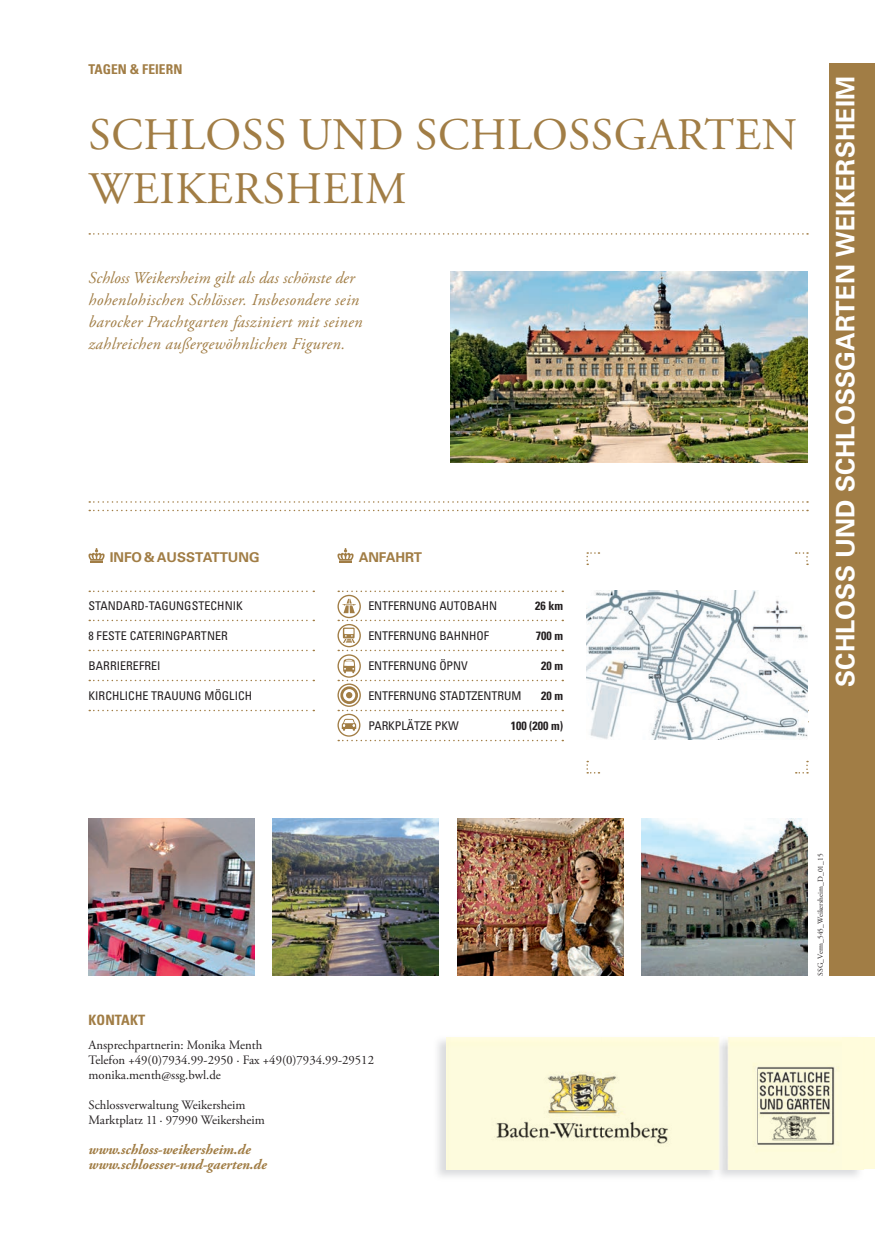
<style>
.page{position:relative;width:875px;height:1245px;background:#fff}
.page>*{position:absolute;margin:0;border:0;box-sizing:border-box;transform-origin:0 0}
.t1{font:45px/54px "Adobe Garamond Pro";letter-spacing:.015em;color:#a17d45}
.t2{font:700 25.5px "Univers";letter-spacing:.005em;color:#fff}
.t3{font:italic 16.5px/21.8px "Adobe Garamond Pro";letter-spacing:.02em;color:#a17d45}
.t4{font:italic 700 14.25px/15px "Adobe Garamond Pro";color:#a17d45}
.t5{font:700 condensed 14.25px "Univers";letter-spacing:.005em;color:#a17d45}
.t6{font:700 13.5px "Univers";color:#a17d45}
.t7{font:700 condensed 13.5px "Univers";letter-spacing:.005em;color:#a17d45}
.t8{font:12.75px/15px "Adobe Garamond Pro";color:#231f20}
.t9{font:condensed 12px "Univers";letter-spacing:-.005em;color:#231f20}
.t10{font:700 condensed 12px "Univers";letter-spacing:-.005em;color:#231f20}
.t11{font:7.5px "Adobe Garamond Pro";letter-spacing:.005em;color:#231f20}
</style>
<div class="page">
<div style="left:841px;top:1037px;width:33px;height:131px;background:#fffcdc"></div>
<img style="left:88px;top:818px;width:166px;height:157px">
<img style="left:273px;top:818px;width:165px;height:157px">
<img style="left:457px;top:818px;width:166px;height:157px">
<img style="left:641px;top:818px;width:166px;height:157px">
<div style="left:828px;top:63px;width:46px;height:912px;background:#a17d45"></div>
<img style="left:446px;top:1037px;width:396px;height:131px">
<img style="left:450px;top:271px;width:357px;height:192px">
<svg style="left:89px;top:501px;width:718px;height:1px"></svg>
<svg style="left:89px;top:509px;width:718px;height:2px"></svg>
<img style="left:586px;top:590px;width:221px;height:149px">
<svg style="left:586px;top:552px;width:13px;height:13px"></svg>
<svg style="left:586px;top:760px;width:13px;height:13px"></svg>
<svg style="left:795px;top:761px;width:12px;height:12px"></svg>
<svg style="left:795px;top:552px;width:12px;height:13px"></svg>
<svg style="left:89px;top:233px;width:718px;height:1px"></svg>
<svg style="left:88px;top:548px;width:17px;height:15px"></svg>
<svg style="left:89px;top:619px;width:225px;height:2px"></svg>
<svg style="left:89px;top:649px;width:225px;height:2px"></svg>
<svg style="left:89px;top:679px;width:225px;height:2px"></svg>
<svg style="left:89px;top:709px;width:225px;height:2px"></svg>
<svg style="left:89px;top:590px;width:225px;height:2px"></svg>
<div style="left:337px;top:594px;width:24px;height:24px;border:1px solid #a17d45;border-radius:50%"></div>
<svg style="left:342px;top:598px;width:14px;height:15px"></svg>
<svg style="left:342px;top:627px;width:13px;height:15px"></svg>
<div style="left:337px;top:623px;width:24px;height:24px;border:1px solid #a17d45;border-radius:50%"></div>
<svg style="left:343px;top:658px;width:12px;height:15px"></svg>
<div style="left:337px;top:654px;width:24px;height:23px;border:1px solid #a17d45;border-radius:50%"></div>
<div style="left:337px;top:683px;width:24px;height:23px;border:1px solid #a17d45;border-radius:50%"></div>
<div style="left:346px;top:691px;width:6px;height:7px;border:1px solid #a17d45;border-radius:50%"></div>
<div style="left:340px;top:686px;width:18px;height:17px;border:3px solid #a17d45;border-radius:50%"></div>
<div style="left:337px;top:713px;width:23px;height:23px;border:1px solid #a17d45;border-radius:50%"></div>
<svg style="left:337px;top:548px;width:16px;height:15px"></svg>
<svg style="left:338px;top:590px;width:225px;height:2px"></svg>
<svg style="left:338px;top:619px;width:225px;height:2px"></svg>
<svg style="left:338px;top:649px;width:225px;height:2px"></svg>
<svg style="left:338px;top:679px;width:225px;height:2px"></svg>
<svg style="left:338px;top:709px;width:225px;height:32px"></svg>
<p class="t7" style="left:88px;top:61px;width:95px">TAGEN &amp; FEIERN</p>
<h1 class="t1" style="left:89px;top:110px;width:709px">SCHLOSS UND SCHLOSSGARTEN<br>WEIKERSHEIM</h1>
<h3 class="t3" style="left:88px;top:268px;width:275px">Schloss Weikersheim gilt als das schönste der hohenlohischen Schlösser. Insbesondere sein barocker Prachtgarten fasziniert mit seinen zahlreichen außergewöhnlichen Figuren.</h3>
<p class="t6" style="left:110px;top:549px;width:151px">INFO &amp; AUSSTATTUNG</p>
<p class="t9" style="left:88px;top:598px;width:156px">STANDARD-TAGUNGSTECHNIK</p>
<p class="t9" style="left:88px;top:628px;width:141px">8 FESTE CATERINGPARTNER</p>
<p class="t9" style="left:88px;top:658px;width:74px">BARRIEREFREI</p>
<p class="t9" style="left:88px;top:688px;width:165px">KIRCHLICHE TRAUUNG MÖGLICH</p>
<p class="t6" style="left:358px;top:549px;width:65px">ANFAHRT</p>
<p class="t9" style="left:368px;top:598px;width:130px">ENTFERNUNG AUTOBAHN</p>
<p class="t10" style="left:535px;top:598px;width:29px">26 km</p>
<p class="t9" style="left:368px;top:628px;width:122px">ENTFERNUNG BAHNHOF</p>
<p class="t10" style="left:535px;top:628px;width:29px">700 m</p>
<p class="t9" style="left:368px;top:658px;width:101px">ENTFERNUNG ÖPNV</p>
<p class="t10" style="left:541px;top:658px;width:23px">20 m</p>
<p class="t9" style="left:368px;top:688px;width:154px">ENTFERNUNG STADTZENTRUM</p>
<p class="t10" style="left:541px;top:688px;width:23px">20 m</p>
<p class="t9" style="left:368px;top:718px;width:92px">PARKPLÄTZE PKW</p>
<p class="t10" style="left:510px;top:718px;width:54px">100 (200 m)</p>
<h2 class="t2" style="left:829px;top:686px;width:612px;rotate:-90deg">SCHLOSS UND SCHLOSSGARTEN WEIKERSHEIM</h2>
<p class="t5" style="left:88px;top:1010px;width:58px">KONTAKT</p>
<p class="t8" style="left:88px;top:1037px;width:287px">Ansprechpartnerin: Monika Menth<br>Telefon +49(0)7934.99-2950 · Fax +49(0)7934.99-29512 monika.menth@ssg.bwl.de</p>
<p class="t8" style="left:88px;top:1097px;width:178px">Schlossverwaltung Weikersheim<br>Marktplatz 11 · 97990 Weikersheim</p>
<p class="t4" style="left:88px;top:1142px;width:180px">www.schloss-weikersheim.de www.schloesser-und-gaerten.de</p>
<p class="t11" style="left:815px;top:975px;width:124px;rotate:-90deg">SSG_Verm_545_Weikersheim_D_01_15</p>
</div>
